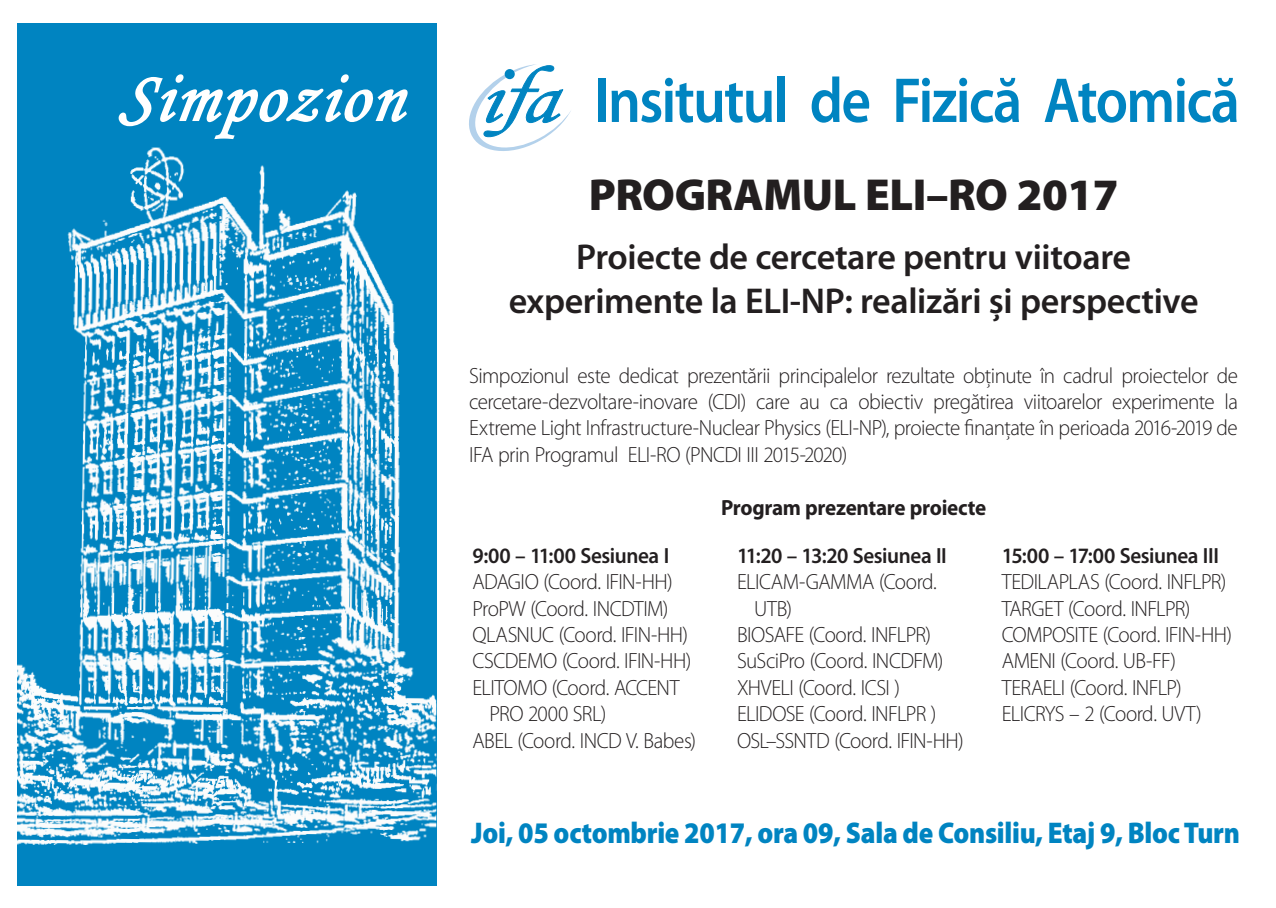
<style>
.page{position:relative;width:1276px;height:908px;background:#fff}
.page>*{position:absolute;margin:0;border:0;box-sizing:border-box;transform-origin:0 0}
.t1{font:italic 72px "Monotype Corsiva";letter-spacing:.05em;color:#fff;scale:.96 1}
.t2{font:600 64px "Myriad Pro";letter-spacing:-.03em;color:#0084c1;scale:.9 1}
.t3{font:900 45px "Myriad Pro";letter-spacing:-.01em;color:#231f20}
.t4{font:600 36px/43.2px "Myriad Pro";letter-spacing:-.01em;color:#231f20;text-align:center}
.t5{font:900 30px "Myriad Pro";letter-spacing:-.01em;color:#0084c1;scale:.9 1}
.t6{font:300 22px/26.4px "Myriad Pro";letter-spacing:-.03em;color:#231f20;text-align:justify;scale:.96 1}
.t7{font:600 22px "Myriad Pro";letter-spacing:-.02em;color:#231f20;scale:.96 1}
.t8{font:700 22px "Myriad Pro";letter-spacing:-.015em;color:#231f20;scale:.96 1}
</style>
<div class="page">
<svg style="left:469px;top:64px;width:102px;height:87px"></svg>
<div style="left:505px;top:69px;width:10px;height:10px;background:#0084c1;border-radius:50%"></div>
<div style="left:17px;top:23px;width:419px;height:861px;background:#0084c1"></div>
<svg style="left:118px;top:74px;width:290px;height:66px"></svg>
<img style="left:17px;top:147px;width:419px;height:697px">
<h1 class="t1" style="left:118px;top:54px;width:311px">Simpozion</h1>
<h2 class="t2" style="left:594px;top:60px;width:719px">Insitutul de Fizică Atomică</h2>
<h3 class="t3" style="left:589px;top:169px;width:531px">PROGRAMUL ELI–RO 2017</h3>
<h3 class="t4" style="left:509px;top:235px;width:691px">Proiecte de cercetare pentru viitoare experimente la ELI-NP: realizări și perspective</h3>
<p class="t6" style="left:469px;top:362px;width:802px">Simpozionul este dedicat prezentării principalelor rezultate obținute în cadrul proiectelor de cercetare-dezvoltare-inovare (CDI) care au ca obiectiv pregătirea viitoarelor experimente la Extreme Light Infrastructure-Nuclear Physics (ELI-NP), proiecte finanțate în perioada 2016-2019 de IFA prin Programul ELI-RO (PNCDI III 2015-2020)</p>
<p class="t8" style="left:721px;top:492px;width:278px">Program prezentare proiecte</p>
<p class="t7" style="left:472px;top:541px;width:206px">9:00 – 11:00 Sesiunea I</p>
<p class="t6" style="left:472px;top:568px;width:210px">ADAGIO (Coord. IFIN-HH)</p>
<p class="t6" style="left:472px;top:594px;width:206px">ProPW (Coord. INCDTIM)</p>
<p class="t6" style="left:472px;top:621px;width:226px">QLASNUC (Coord. IFIN-HH)</p>
<p class="t6" style="left:472px;top:647px;width:229px">CSCDEMO (Coord. IFIN-HH)</p>
<p class="t6" style="left:472px;top:673px;width:217px">ELITOMO (Coord. ACCENT</p>
<p class="t6" style="left:489px;top:700px;width:123px">PRO 2000 SRL)</p>
<p class="t6" style="left:472px;top:726px;width:235px">ABEL (Coord. INCD V. Babes)</p>
<p class="t7" style="left:1001px;top:541px;width:228px">15:00 – 17:00 Sesiunea III</p>
<p class="t6" style="left:1001px;top:568px;width:241px;text-align:left">TEDILAPLAS (Coord. INFLPR)<br>TARGET (Coord. INFLPR)<br>COMPOSITE (Coord. IFIN-HH)<br>AMENI (Coord. UB-FF)<br>TERAELI (Coord. INFLP)<br>ELICRYS – 2 (Coord. UVT)</p>
<p class="t7" style="left:737px;top:541px;width:220px">11:20 – 13:20 Sesiunea II</p>
<p class="t6" style="left:737px;top:568px;width:210px">ELICAM-GAMMA (Coord.</p>
<p class="t6" style="left:754px;top:594px;width:41px">UTB)</p>
<p class="t6" style="left:737px;top:621px;width:203px">BIOSAFE (Coord. INFLPR)</p>
<p class="t6" style="left:737px;top:647px;width:216px">SuSciPro (Coord. INCDFM)</p>
<p class="t6" style="left:737px;top:673px;width:171px">XHVELI (Coord. ICSI )</p>
<p class="t6" style="left:737px;top:700px;width:209px">ELIDOSE (Coord. INFLPR )</p>
<p class="t6" style="left:737px;top:726px;width:238px">OSL–SSNTD (Coord. IFIN-HH)</p>
<h3 class="t5" style="left:471px;top:815px;width:855px">Joi, 05 octombrie 2017, ora 09, Sala de Consiliu, Etaj 9, Bloc Turn</h3>
</div>
